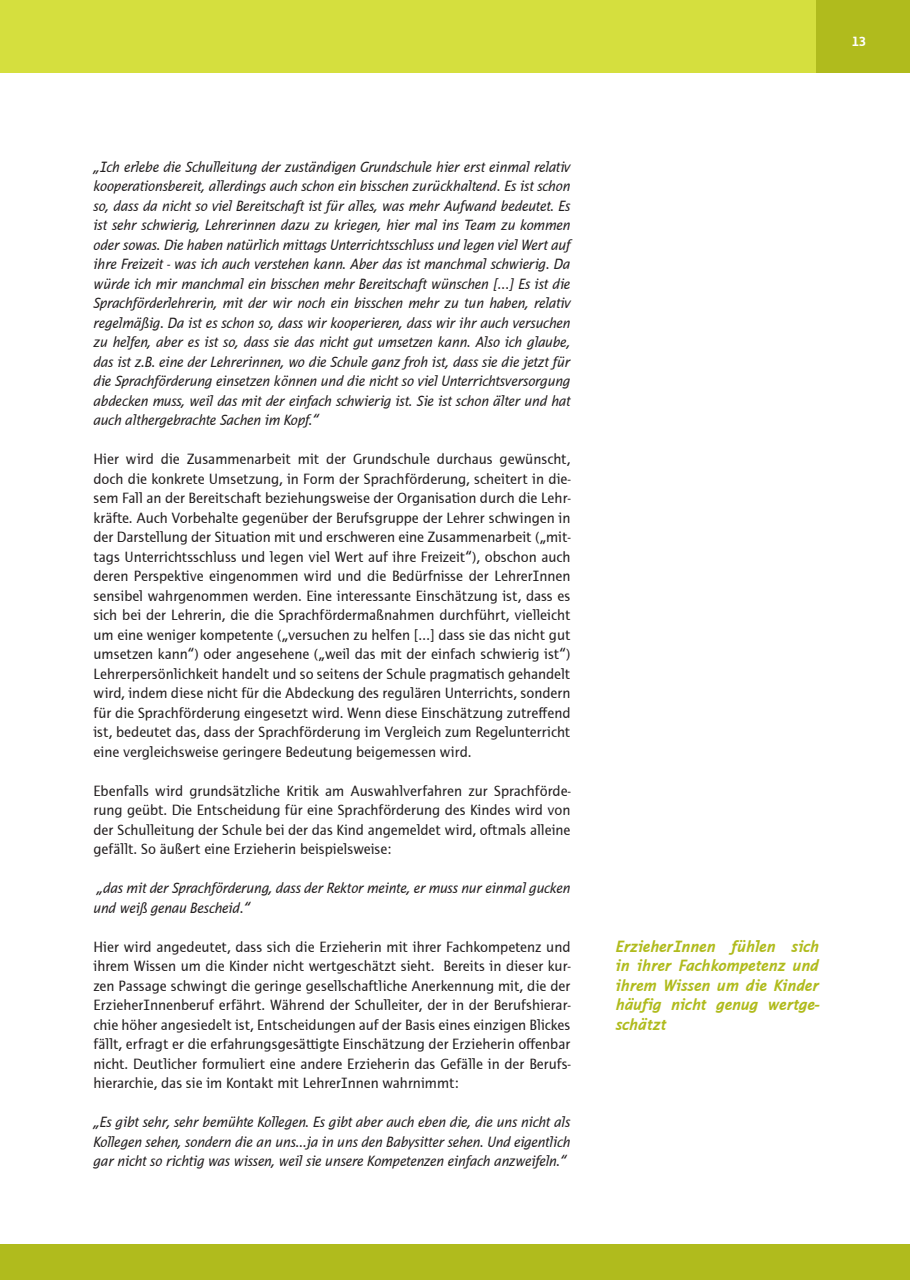
<style>
.page{position:relative;width:910px;height:1280px;background:#fff}
.page>*{position:absolute;margin:0;border:0;box-sizing:border-box;transform-origin:0 0}
.Infospalte_Headline{font:italic 700 16.5px/19.5px "Thordis Sans EF";letter-spacing:-.015em;color:#b0bb1d;text-align:justify}
.Fließtext{font:15px/19.5px "Thordis Sans EF";color:#231f20;text-align:justify}
.Fließtext-2{font:italic 15px/19.5px "Thordis Sans EF";letter-spacing:-.02em;color:#231f20;text-align:justify}
.t1{font:700 13.5px "Thordis Sans EF";color:#fff}
</style>
<div class="page">
<div style="left:0;top:1244px;width:9px;height:36px;background:#b0bb1d"></div>
<div style="left:0;top:0;width:9px;height:72px;background:#d5df3e"></div>
<div style="left:9px;top:1244px;width:901px;height:36px;background:#b0bb1d"></div>
<div style="left:9px;top:0;width:901px;height:72px;background:#d5df3e"></div>
<div style="left:816px;top:0;width:94px;height:72px;background:#b0bb1d"></div>
<p class="t1" style="left:852px;top:34px;width:16px">13</p>
<p class="Fließtext-2" style="left:94px;top:157px;width:478px">„Ich erlebe die Schulleitung der zuständigen Grundschule hier erst einmal relativ kooperationsbereit, allerdings auch schon ein bisschen zurückhaltend. Es ist schon so, dass da nicht so viel Bereitschaft ist für alles, was mehr Aufwand bedeutet. Es ist sehr schwierig, Lehrerinnen dazu zu kriegen, hier mal ins Team zu kommen oder sowas. Die haben natürlich mittags Unterrichtsschluss und legen viel Wert auf ihre Freizeit - was ich auch verstehen kann. Aber das ist manchmal schwierig. Da würde ich mir manchmal ein bisschen mehr Bereitschaft wünschen […] Es ist die Sprachförderlehrerin, mit der wir noch ein bisschen mehr zu tun haben, relativ regelmäßig. Da ist es schon so, dass wir kooperieren, dass wir ihr auch versuchen zu helfen, aber es ist so, dass sie das nicht gut umsetzen kann. Also ich glaube, das ist z.B. eine der Lehrerinnen, wo die Schule ganz froh ist, dass sie die jetzt für die Sprachförderung einsetzen können und die nicht so viel Unterrichtsversorgung abdecken muss, weil das mit der einfach schwierig ist. Sie ist schon älter und hat auch althergebrachte Sachen im Kopf.“</p>
<p class="Fließtext" style="left:94px;top:449px;width:478px">Hier wird die Zusammenarbeit mit der Grundschule durchaus gewünscht, doch die konkrete Umsetzung, in Form der Sprachförderung, scheitert in die&shy;sem Fall an der Bereitschaft beziehungsweise der Organisation durch die Lehr&shy;kräfte. Auch Vorbehalte gegenüber der Berufsgruppe der Lehrer schwingen in der Darstellung der Situation mit und erschweren eine Zusammenarbeit („mit&shy;tags Unterrichtsschluss und legen viel Wert auf ihre Freizeit“), obschon auch deren Perspektive eingenommen wird und die Bedürfnisse der LehrerInnen sensibel wahrgenommen werden. Eine interessante Einschätzung ist, dass es sich bei der Lehrerin, die die Sprachfördermaßnahmen durchführt, vielleicht um eine weniger kompetente („versuchen zu helfen […] dass sie das nicht gut umsetzen kann“) oder angesehene („weil das mit der einfach schwierig ist“)<br>Lehrerpersönlichkeit handelt und so seitens der Schule pragmatisch gehandelt wird, indem diese nicht für die Abdeckung des regulären Unterrichts, sondern für die Sprachförderung eingesetzt wird. Wenn diese Einschätzung zutreffend ist, bedeutet das, dass der Sprachförderung im Vergleich zum Regelunterricht eine vergleichsweise geringere Bedeutung beigemessen wird.</p>
<p class="Fließtext" style="left:94px;top:781px;width:478px">Ebenfalls wird grundsätzliche Kritik am Auswahlverfahren zur Sprachförde&shy;rung geübt. Die Entscheidung für eine Sprachförderung des Kindes wird von der Schulleitung der Schule bei der das Kind angemeldet wird, oftmals alleine gefällt. So äußert eine Erzieherin beispielsweise:</p>
<p class="Fließtext-2" style="left:94px;top:878px;width:478px">„das mit der Sprachförderung, dass der Rektor meinte, er muss nur einmal gucken und weiß genau Bescheid.“</p>
<p class="Fließtext" style="left:94px;top:937px;width:478px">Hier wird angedeutet, dass sich die Erzieherin mit ihrer Fachkompetenz und ihrem Wissen um die Kinder nicht wertgeschätzt sieht. Bereits in dieser kur&shy;zen Passage schwingt die geringe gesellschaftliche Anerkennung mit, die der ErzieherInnenberuf erfährt. Während der Schulleiter, der in der Berufshierar&shy;chie höher angesiedelt ist, Entscheidungen auf der Basis eines einzigen Blickes fällt, erfragt er die erfahrungsgesättigte Einschätzung der Erzieherin offenbar nicht. Deutlicher formuliert eine andere Erzieherin das Gefälle in der Berufs&shy;hierarchie, das sie im Kontakt mit LehrerInnen wahrnimmt:</p>
<p class="Fließtext-2" style="left:94px;top:1112px;width:478px">„Es gibt sehr, sehr bemühte Kollegen. Es gibt aber auch eben die, die uns nicht als Kollegen sehen, sondern die an uns...ja in uns den Babysitter sehen. Und eigentlich gar nicht so richtig was wissen, weil sie unsere Kompetenzen einfach anzweifeln.“</p>
<p class="Infospalte_Headline" style="left:616px;top:936px;width:206px">ErzieherInnen fühlen sich in ihrer Fachkompetenz und ihrem Wissen um die Kinder häufig nicht genug wertge&shy;schätzt</p>
</div>
